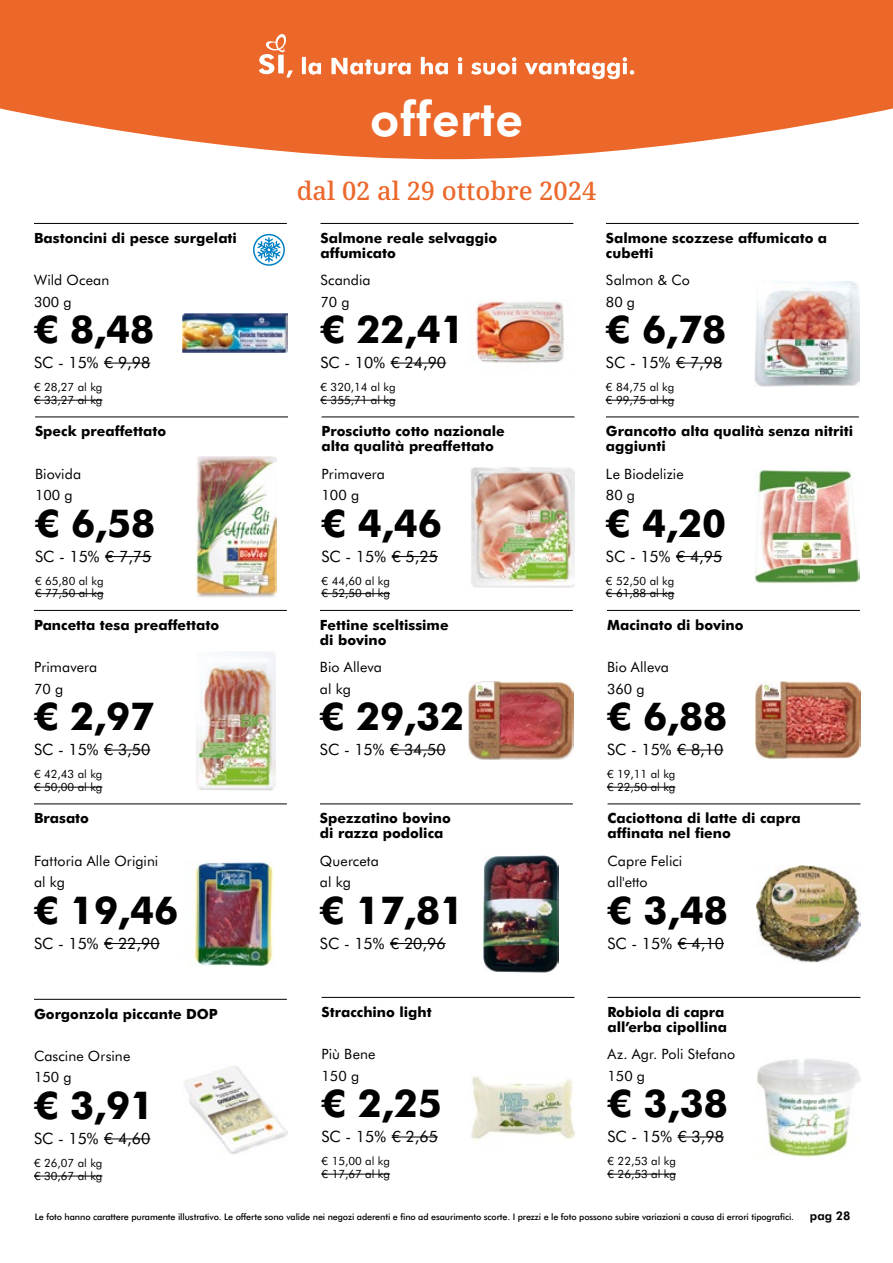
<style>
.page{position:relative;width:893px;height:1263px;background:#fff}
.page>*{position:absolute;margin:0;border:0;box-sizing:border-box;transform-origin:0 0}
.t1{font:700 48px "Futura BT";letter-spacing:.01em;color:#fff}
.t2{font:800 38.4px "Futura BT";color:#000}
.t3{font:500 25.5px "Noto Serif";color:#ec672a}
.t4{font:15.6px "Futura BT";color:#000}
.t5{font:14.25px "Futura BT";letter-spacing:.005em;color:#000}
.t6{font:800 14.1px/15px "Futura BT";color:#000}
.t7{font:700 12px "Futura BT";color:#000}
.t8{font:11.4px/12.8px "Futura BT";color:#000}
.t9{font:500 9px "Futura BT";letter-spacing:-.01em;color:#000}
</style>
<div class="page">
<svg style="left:0;top:0;width:893px;height:159px;fill:#ec672a"></svg>
<svg style="left:259px;top:33px;width:375px;height:46px"></svg>
<div style="left:278px;top:55px;width:6px;height:18px;background:#fff"></div>
<img style="left:183px;top:314px;width:104px;height:39px">
<hr style="left:104px;top:363px;width:46px;height:1px;background:#000">
<hr style="left:34px;top:400px;width:68px;height:1px;background:#000">
<hr style="left:34px;top:223px;width:253px;height:1px;background:#000">
<img style="left:469px;top:300px;width:95px;height:63px">
<hr style="left:391px;top:363px;width:55px;height:1px;background:#000">
<hr style="left:320px;top:400px;width:76px;height:1px;background:#000">
<hr style="left:320px;top:223px;width:253px;height:1px;background:#000">
<img style="left:755px;top:281px;width:104px;height:105px">
<hr style="left:676px;top:363px;width:46px;height:1px;background:#000">
<hr style="left:606px;top:400px;width:68px;height:1px;background:#000">
<hr style="left:606px;top:223px;width:253px;height:1px;background:#000">
<img style="left:471px;top:467px;width:104px;height:120px">
<hr style="left:392px;top:556px;width:46px;height:1px;background:#000">
<hr style="left:322px;top:593px;width:68px;height:1px;background:#000">
<hr style="left:322px;top:417px;width:252px;height:1px;background:#000">
<img style="left:755px;top:469px;width:104px;height:115px">
<hr style="left:676px;top:556px;width:46px;height:1px;background:#000">
<hr style="left:606px;top:593px;width:68px;height:1px;background:#000">
<hr style="left:606px;top:417px;width:253px;height:1px;background:#000">
<img style="left:196px;top:457px;width:81px;height:140px">
<hr style="left:105px;top:556px;width:46px;height:1px;background:#000">
<hr style="left:35px;top:593px;width:69px;height:1px;background:#000">
<hr style="left:35px;top:417px;width:253px;height:1px;background:#000">
<svg style="left:253px;top:234px;width:32px;height:32px"></svg>
<svg style="left:257px;top:237px;width:23px;height:26px"></svg>
<img style="left:469px;top:682px;width:104px;height:77px">
<hr style="left:390px;top:750px;width:56px;height:1px;background:#000">
<hr style="left:320px;top:610px;width:253px;height:1px;background:#000">
<img style="left:756px;top:681px;width:104px;height:79px">
<hr style="left:677px;top:750px;width:46px;height:1px;background:#000">
<hr style="left:607px;top:787px;width:68px;height:1px;background:#000">
<hr style="left:607px;top:610px;width:253px;height:1px;background:#000">
<img style="left:196px;top:652px;width:79px;height:139px">
<hr style="left:104px;top:750px;width:46px;height:1px;background:#000">
<hr style="left:34px;top:787px;width:68px;height:1px;background:#000">
<hr style="left:34px;top:610px;width:253px;height:1px;background:#000">
<img style="left:194px;top:862px;width:80px;height:104px">
<hr style="left:104px;top:943px;width:56px;height:1px;background:#000">
<hr style="left:34px;top:804px;width:253px;height:1px;background:#000">
<img style="left:484px;top:855px;width:74px;height:117px">
<hr style="left:390px;top:943px;width:56px;height:1px;background:#000">
<hr style="left:320px;top:804px;width:253px;height:1px;background:#000">
<img style="left:757px;top:1058px;width:104px;height:100px">
<hr style="left:678px;top:1136px;width:46px;height:1px;background:#000">
<hr style="left:608px;top:1174px;width:68px;height:1px;background:#000">
<hr style="left:608px;top:997px;width:252px;height:1px;background:#000">
<img style="left:756px;top:865px;width:105px;height:98px">
<hr style="left:678px;top:943px;width:46px;height:1px;background:#000">
<hr style="left:608px;top:804px;width:252px;height:1px;background:#000">
<img style="left:471px;top:1076px;width:104px;height:64px">
<hr style="left:392px;top:1136px;width:46px;height:1px;background:#000">
<hr style="left:322px;top:1174px;width:68px;height:1px;background:#000">
<hr style="left:322px;top:997px;width:252px;height:1px;background:#000">
<img style="left:183px;top:1065px;width:104px;height:89px">
<hr style="left:104px;top:1138px;width:46px;height:1px;background:#000">
<hr style="left:34px;top:1176px;width:68px;height:1px;background:#000">
<hr style="left:34px;top:999px;width:253px;height:1px;background:#000">
<h1 class="t1" style="left:370px;top:85px;width:154px">offerte</h1>
<h3 class="t3" style="left:297px;top:173px;width:301px">dal 02 al 29 ottobre 2024</h3>
<p class="t6" style="left:34px;top:229px;width:204px">Bastoncini di pesce surgelati</p>
<p class="t6" style="left:320px;top:229px;width:178px">Salmone reale selvaggio affumicato</p>
<p class="t6" style="left:606px;top:229px;width:223px">Salmone scozzese affumicato a cubetti</p>
<p class="t5" style="left:34px;top:270px;width:77px">Wild Ocean</p>
<p class="t5" style="left:320px;top:270px;width:52px">Scandia</p>
<p class="t5" style="left:606px;top:270px;width:86px">Salmon &amp; Co</p>
<p class="t5" style="left:34px;top:292px;width:39px">300 g</p>
<h2 class="t2" style="left:34px;top:302px;width:122px">€ 8,48</h2>
<p class="t5" style="left:320px;top:292px;width:31px">70 g</p>
<h2 class="t2" style="left:320px;top:302px;width:146px">€ 22,41</h2>
<p class="t5" style="left:606px;top:292px;width:31px">80 g</p>
<h2 class="t2" style="left:606px;top:302px;width:122px">€ 6,78</h2>
<p class="t4" style="left:34px;top:352px;width:118px">SC - 15% € 9,98</p>
<p class="t8" style="left:34px;top:380px;width:70px">€ 28,27 al kg € 33,27 al kg</p>
<p class="t4" style="left:320px;top:352px;width:127px">SC - 10% € 24,90</p>
<p class="t8" style="left:320px;top:380px;width:77px">€ 320,14 al kg € 355,71 al kg</p>
<p class="t4" style="left:606px;top:352px;width:118px">SC - 15% € 7,98</p>
<p class="t8" style="left:606px;top:380px;width:70px">€ 84,75 al kg € 99,75 al kg</p>
<p class="t6" style="left:35px;top:423px;width:133px">Speck preaffettato</p>
<p class="t6" style="left:322px;top:423px;width:185px">Prosciutto cotto nazionale alta qualità preaffettato</p>
<p class="t6" style="left:606px;top:423px;width:249px">Grancotto alta qualità senza nitriti aggiunti</p>
<p class="t5" style="left:35px;top:464px;width:48px">Biovida</p>
<p class="t5" style="left:322px;top:464px;width:65px">Primavera</p>
<p class="t5" style="left:606px;top:464px;width:79px">Le Biodelizie</p>
<p class="t5" style="left:35px;top:485px;width:39px">100 g</p>
<h2 class="t2" style="left:35px;top:496px;width:122px">€ 6,58</h2>
<p class="t5" style="left:322px;top:485px;width:39px">100 g</p>
<h2 class="t2" style="left:322px;top:496px;width:122px">€ 4,46</h2>
<p class="t5" style="left:606px;top:485px;width:31px">80 g</p>
<h2 class="t2" style="left:606px;top:496px;width:122px">€ 4,20</h2>
<p class="t4" style="left:35px;top:545px;width:118px">SC - 15% € 7,75</p>
<p class="t8" style="left:35px;top:574px;width:70px">€ 65,80 al kg € 77,50 al kg</p>
<p class="t4" style="left:322px;top:545px;width:118px">SC - 15% € 5,25</p>
<p class="t8" style="left:322px;top:574px;width:70px">€ 44,60 al kg € 52,50 al kg</p>
<p class="t4" style="left:606px;top:545px;width:118px">SC - 15% € 4,95</p>
<p class="t8" style="left:606px;top:574px;width:70px">€ 52,50 al kg € 61,88 al kg</p>
<p class="t6" style="left:34px;top:616px;width:187px">Pancetta tesa preaffettato</p>
<p class="t6" style="left:320px;top:616px;width:130px">Fettine sceltissime di bovino</p>
<p class="t6" style="left:607px;top:616px;width:138px">Macinato di bovino</p>
<p class="t5" style="left:34px;top:657px;width:65px">Primavera</p>
<p class="t5" style="left:320px;top:657px;width:63px">Bio Alleva</p>
<p class="t5" style="left:607px;top:657px;width:63px">Bio Alleva</p>
<p class="t5" style="left:34px;top:679px;width:31px">70 g</p>
<h2 class="t2" style="left:34px;top:689px;width:122px">€ 2,97</h2>
<p class="t5" style="left:320px;top:679px;width:32px">al kg</p>
<h2 class="t2" style="left:320px;top:689px;width:146px">€ 29,32</h2>
<p class="t5" style="left:607px;top:679px;width:39px">360 g</p>
<h2 class="t2" style="left:607px;top:689px;width:122px">€ 6,88</h2>
<p class="t4" style="left:34px;top:739px;width:118px">SC - 15% € 3,50</p>
<p class="t8" style="left:34px;top:767px;width:70px">€ 42,43 al kg € 50,00 al kg</p>
<p class="t4" style="left:320px;top:739px;width:127px">SC - 15% € 34,50</p>
<p class="t4" style="left:607px;top:739px;width:118px">SC - 15% € 8,10</p>
<p class="t8" style="left:607px;top:767px;width:70px">€ 19,11 al kg € 22,50 al kg</p>
<p class="t6" style="left:34px;top:810px;width:57px">Brasato</p>
<p class="t6" style="left:320px;top:810px;width:132px">Spezzatino bovino di razza podolica</p>
<p class="t6" style="left:608px;top:810px;width:195px">Caciottona di latte di capra affinata nel fieno</p>
<p class="t5" style="left:34px;top:851px;width:126px">Fattoria Alle Origini</p>
<p class="t5" style="left:320px;top:851px;width:60px">Querceta</p>
<p class="t5" style="left:608px;top:851px;width:76px">Capre Felici</p>
<p class="t5" style="left:34px;top:872px;width:32px">al kg</p>
<h2 class="t2" style="left:34px;top:883px;width:146px">€ 19,46</h2>
<p class="t5" style="left:320px;top:872px;width:32px">al kg</p>
<h2 class="t2" style="left:320px;top:883px;width:146px">€ 17,81</h2>
<p class="t5" style="left:608px;top:872px;width:41px">all'etto</p>
<h2 class="t2" style="left:608px;top:883px;width:122px">€ 3,48</h2>
<p class="t4" style="left:34px;top:932px;width:127px">SC - 15% € 22,90</p>
<p class="t4" style="left:320px;top:932px;width:127px">SC - 15% € 20,96</p>
<p class="t4" style="left:608px;top:932px;width:118px">SC - 15% € 4,10</p>
<p class="t6" style="left:34px;top:1005px;width:185px">Gorgonzola piccante DOP</p>
<p class="t6" style="left:322px;top:1003px;width:112px">Stracchino light</p>
<p class="t6" style="left:608px;top:1003px;width:121px">Robiola di capra all’erba cipollina</p>
<p class="t5" style="left:34px;top:1046px;width:98px">Cascine Orsine</p>
<p class="t5" style="left:322px;top:1044px;width:55px">Più Bene</p>
<p class="t5" style="left:608px;top:1044px;width:129px">Az. Agr. Poli Stefano</p>
<p class="t5" style="left:34px;top:1067px;width:39px">150 g</p>
<h2 class="t2" style="left:34px;top:1078px;width:122px">€ 3,91</h2>
<p class="t5" style="left:322px;top:1066px;width:39px">150 g</p>
<h2 class="t2" style="left:322px;top:1076px;width:122px">€ 2,25</h2>
<p class="t5" style="left:608px;top:1066px;width:39px">150 g</p>
<h2 class="t2" style="left:608px;top:1076px;width:122px">€ 3,38</h2>
<p class="t4" style="left:34px;top:1128px;width:118px">SC - 15% € 4,60</p>
<p class="t8" style="left:34px;top:1156px;width:70px">€ 26,07 al kg € 30,67 al kg</p>
<p class="t4" style="left:322px;top:1126px;width:118px">SC - 15% € 2,65</p>
<p class="t8" style="left:322px;top:1154px;width:70px">€ 15,00 al kg € 17,67 al kg</p>
<p class="t4" style="left:608px;top:1126px;width:118px">SC - 15% € 3,98</p>
<p class="t8" style="left:608px;top:1154px;width:70px">€ 22,53 al kg € 26,53 al kg</p>
<p class="t9" style="left:35px;top:1211px;width:761px">Le foto hanno carattere puramente illustrativo. Le offerte sono valide nei negozi aderenti e fino ad esaurimento scorte. I prezzi e le foto possono subire variazioni a causa di errori tipografici.</p>
<p class="t7" style="left:810px;top:1208px;width:42px">pag 28</p>
</div>
